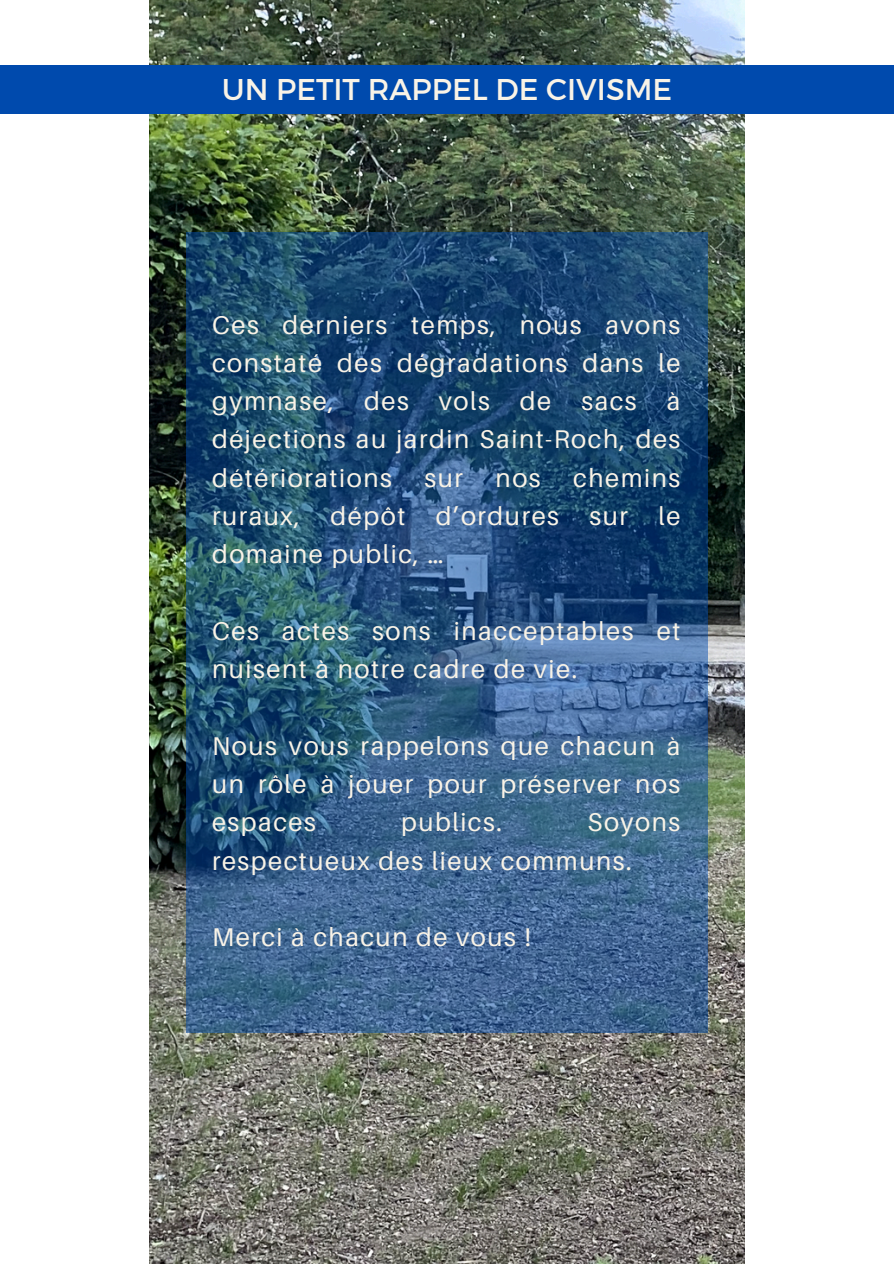
<style>
.page{position:relative;width:894px;height:1264px;background:#fff}
.page>*{position:absolute;margin:0;border:0;box-sizing:border-box;transform-origin:0 0}
.t1{font:30px "Montserrat";color:#f9f3e7}
.t2{font:27px "Avenir LT Pro";color:#fff}
.t3{font:25.65px/38.2px "Aileron";letter-spacing:.06em;color:#f9f3e7;text-align:justify}
</style>
<div class="page">
<img style="left:149px;top:0;width:595px;height:1263px">
<svg style="left:186px;top:232px;width:521px;height:800px;background:#2e5881"></svg>
<div style="left:0;top:65px;width:893px;height:48px;background:#004aad"></div>
<p class="t1" style="left:222px;top:70px;width:451px">UN PETIT RAPPEL DE CIVISME</p>
<p class="t3" style="left:212px;top:305px;width:470px">Ces derniers temps, nous avons constaté des dégradations dans le gymnase, des vols de sacs à déjections au jardin Saint-Roch, des détériorations</p>
<p class="t3" style="left:212px;top:458px;width:470px;text-indent:361px">chemins ruraux, dépôt d’ordures sur le domaine public, …</p>
<p class="t3" style="left:424px;top:458px;width:40px">sur</p>
<p class="t3" style="left:495px;top:458px;width:47px">nos</p>
<p class="t3" style="left:212px;top:611px;width:470px">Ces actes sons inacceptables et nuisent à notre cadre de vie.</p>
<p class="t3" style="left:212px;top:726px;width:470px">Nous vous rappelons que chacun à un rôle à jouer pour préserver nos espaces</p>
<p class="t3" style="left:401px;top:802px;width:102px">publics.</p>
<p class="t3" style="left:212px;top:802px;width:470px;text-indent:375px">Soyons respectueux des lieux communs.</p>
<p class="t2" style="left:523px;top:850px;width:135px">Investment</p>
<h2 class="t3" style="left:212px;top:917px;width:320px">Merci à chacun de vous !</h2>
</div>
